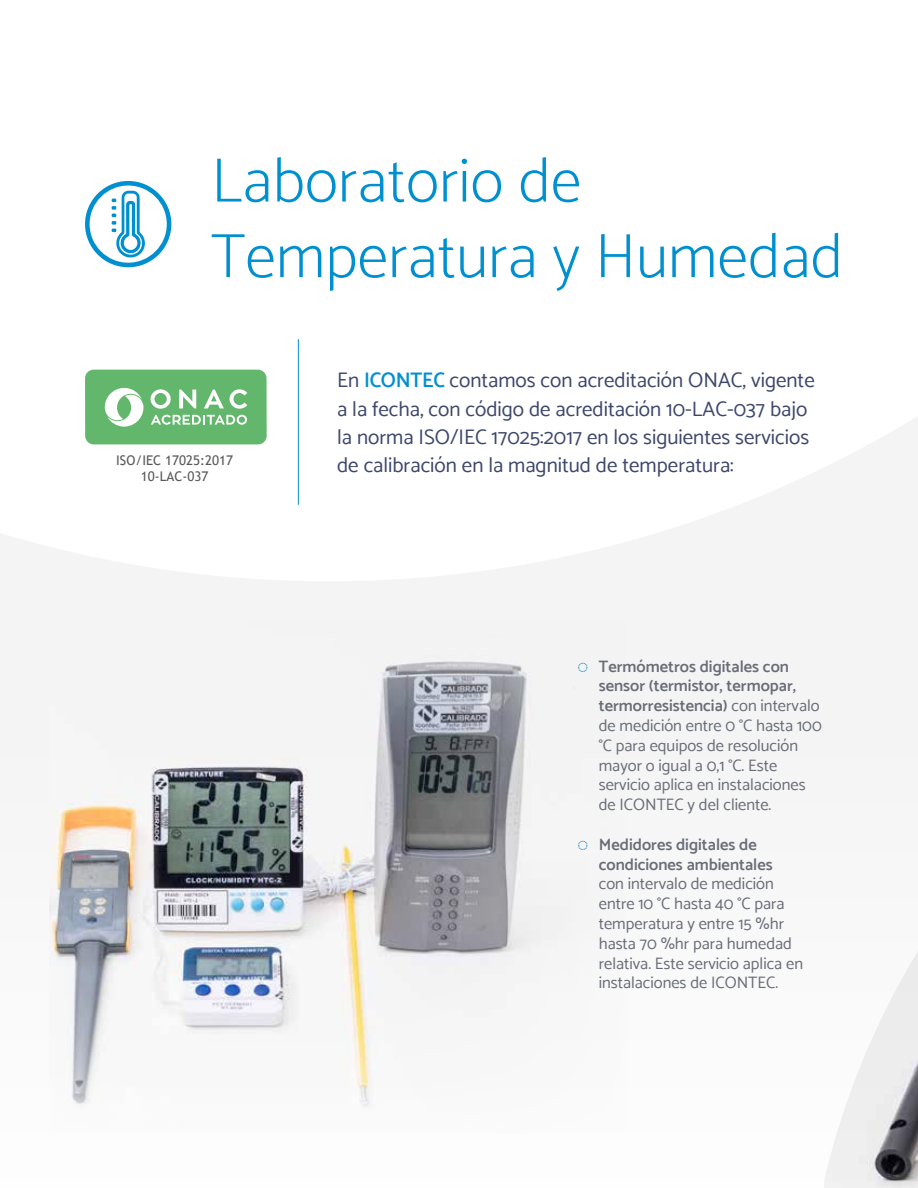
<style>
.page{position:relative;width:918px;height:1188px;background:#f4f4f4}
.page>*{position:absolute;margin:0;border:0;box-sizing:border-box;transform-origin:0 0}
.t1{font:200 63px/75.6px "Catamaran";color:#0090d0}
.t2{font:21px/28.2px "Catamaran";color:#3d476a}
.t3{font:16.5px/19.8px "Catamaran";color:#686c76}
.t4{font:600 16.5px/19.8px "Catamaran";color:#686c76}
.t5{font:13.35px/16px "Trebuchet MS";color:#585958;text-align:center}
.s1{font-weight:600;color:#0090d0}
.s2{font-weight:500;font-size:18px;color:#0082ca}
.s3{font-weight:600}
</style>
<div class="page">
<svg style="left:0;top:0;width:918px;height:581px;fill:#fff"></svg>
<img style="left:867px;top:1060px;width:51px;height:128px">
<hr style="left:298px;top:339px;width:1px;height:166px;background:#0090d0">
<img style="left:50px;top:661px;width:477px;height:443px">
<svg style="left:85px;top:181px;width:86px;height:86px"></svg>
<div style="left:85px;top:370px;width:182px;height:74px;background:#63b76d;border-radius:9px"></div>
<svg style="left:151px;top:415px;width:96px;height:10px"></svg>
<svg style="left:151px;top:389px;width:20px;height:20px"></svg>
<svg style="left:179px;top:390px;width:17px;height:18px"></svg>
<svg style="left:204px;top:390px;width:20px;height:18px"></svg>
<svg style="left:230px;top:389px;width:17px;height:20px"></svg>
<svg style="left:105px;top:388px;width:38px;height:39px"></svg>
<h1 class="t1" style="left:211px;top:142px;width:633px">Laboratorio de<br>Temperatura y Humedad</h1>
<p class="t5" style="left:116px;top:452px;width:118px">ISO/IEC 17025:2017<br>10-LAC-037</p>
<p class="t2" style="left:337px;top:366px;width:479px">En <span class="s1">ICONTEC</span> contamos con acreditación ONAC, vigente a la fecha, con código de acreditación 10-LAC-037 bajo la norma ISO/IEC 17025:2017 en los siguientes servicios de calibración en la magnitud de temperatura:</p>
<p class="t3" style="left:599px;top:656px;width:225px;text-indent:-21px"><span class="s2">◌</span> <span class="s3">Termómetros digitales con sensor (termistor, termopar, termorresistencia)</span> con intervalo de medición entre 0 °C hasta 100 °C para equipos de resolución mayor o igual a 0,1 °C. Este servicio aplica en instalaciones de ICONTEC y del cliente.</p>
<p class="t4" style="left:599px;top:834px;width:175px;text-indent:-21px"><span class="s2">◌</span> Medidores digitales de condiciones ambientales</p>
<p class="t3" style="left:599px;top:874px;width:206px">con intervalo de medición entre 10 °C hasta 40 °C para temperatura y entre 15 %hr hasta 70 %hr para humedad relativa. Este servicio aplica en instalaciones de ICONTEC.</p>
</div>
